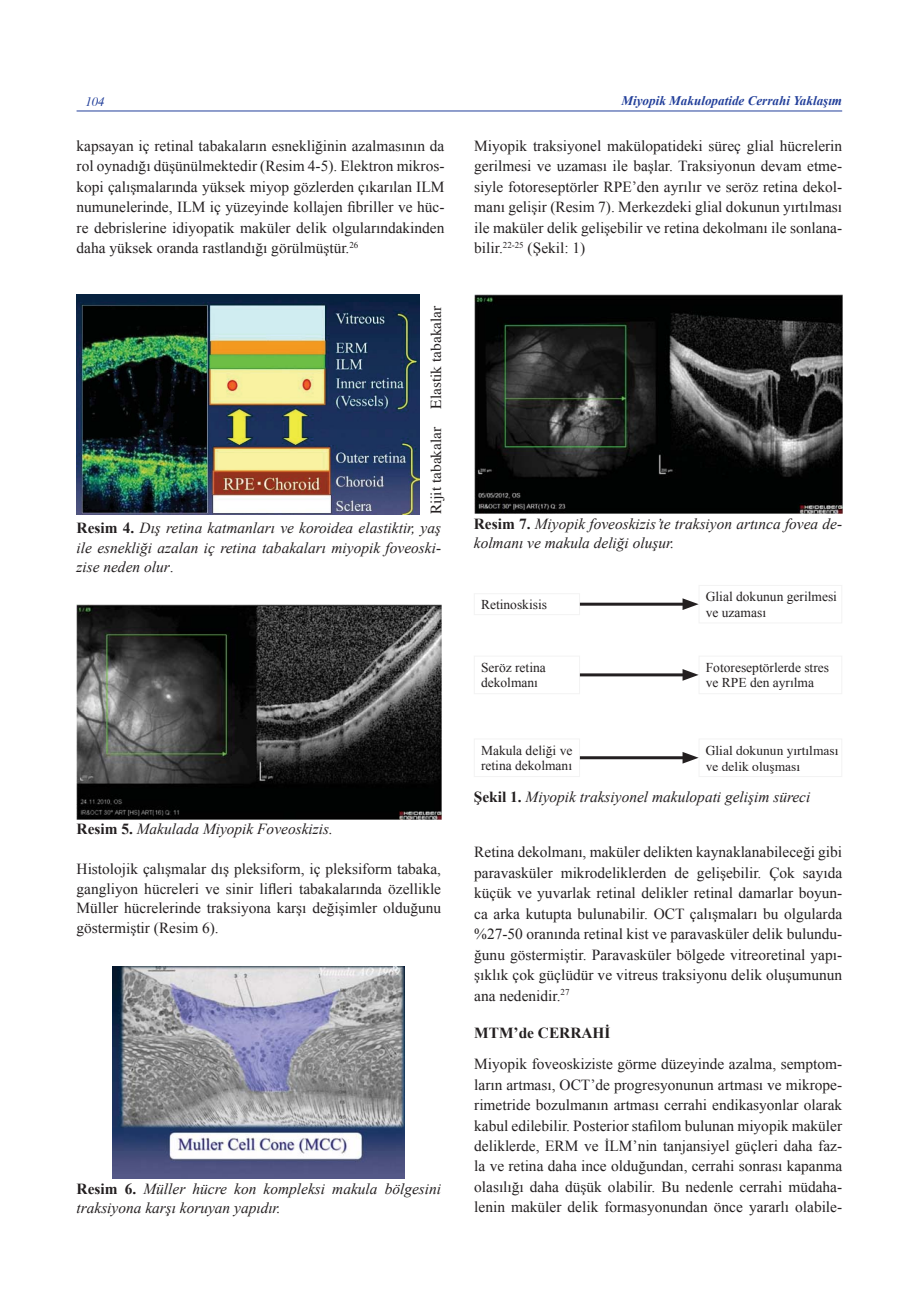
<style>
.page{position:relative;width:906px;height:1289px;background:#fff}
.page>*{position:absolute;margin:0;border:0;box-sizing:border-box;transform-origin:0 0}
.t1{font:15.3px/20.4px "Times New Roman";color:#231f20;text-align:justify}
.t2{font:italic 15.3px/19.5px "Times New Roman";color:#231f20}
.t3{font:15.3px "Times";color:#231f20}
.t4{font:700 15.3px "Times New Roman";color:#231f20}
.t5{font:13.5px/15.6px "Times New Roman";color:#231f20}
.t6{font:13.5px/15.6px "Times";color:#231f20}
.t7{font:italic 700 13.2px "Times New Roman";color:#223f9a}
.t8{font:italic 12.75px "Times";color:#223f9a}
.s1{font-weight:700;font-style:normal}
.s2{font-style:normal}
</style>
<div class="page">
<hr style="left:77px;top:111px;width:765px;height:1px;background:#223f9a">
<img style="left:77px;top:295px;width:342px;height:219px">
<img style="left:77px;top:604px;width:364px;height:215px">
<img style="left:113px;top:966px;width:292px;height:212px">
<img style="left:474px;top:295px;width:368px;height:218px">
<div style="left:474px;top:593px;width:106px;height:22px;border:1px solid #f3f3f3"></div>
<div style="left:698px;top:585px;width:144px;height:38px;border:1px solid #f3f3f3"></div>
<div style="left:474px;top:738px;width:106px;height:39px;border:1px solid #f3f3f3"></div>
<div style="left:698px;top:738px;width:144px;height:39px;border:1px solid #f3f3f3"></div>
<hr style="left:580px;top:602px;width:108px;height:3px;background:#231f20">
<svg style="left:682px;top:598px;width:16px;height:12px"></svg>
<hr style="left:580px;top:673px;width:108px;height:3px;background:#231f20">
<svg style="left:682px;top:669px;width:16px;height:11px"></svg>
<hr style="left:580px;top:756px;width:108px;height:3px;background:#231f20">
<svg style="left:682px;top:752px;width:16px;height:11px"></svg>
<p class="t8" style="left:85px;top:97px;width:21px">104</p>
<p class="t7" style="left:621px;top:94px;width:222px">Miyopik Makulopatide Cerrahi Yaklaşım</p>
<p class="t1" style="left:77px;top:136px;width:369px">kapsayan iç retinal tabakaların esnekliğinin azalmasının da rol oynadığı düşünülmektedir (Resim 4-5). Elektron mikros&shy;kopi çalışmalarında yüksek miyop gözlerden çıkarılan ILM numunelerinde, ILM iç yüzeyinde kollajen fibriller ve hüc&shy;re debrislerine idiyopatik maküler delik olgularındakinden daha yüksek oranda rastlandığı görülmüştür.<sup>26</sup></p>
<p class="t3" style="left:430px;top:408px;width:104px;rotate:-90deg">Elastik tabakalar</p>
<p class="t3" style="left:430px;top:514px;width:89px;rotate:-90deg">Rijit tabakalar</p>
<p class="t2" style="left:77px;top:518px;width:366px;text-align:justify"><span class="s1">Resim 4.</span> Dış retina katmanları ve koroidea elastiktir, yaş ile esnekliği azalan iç retina tabakaları miyopik foveoski&shy;zise neden olur<span class="s2">.</span></p>
<p class="t2" style="left:77px;top:819px;width:258px"><span class="s1">Resim 5.</span> Makulada Miyopik Foveoskizis.</p>
<p class="t1" style="left:77px;top:859px;width:366px;line-height:19.5px">Histolojik çalışmalar dış pleksiform, iç pleksiform tabaka, gangliyon hücreleri ve sinir lifleri tabakalarında özellikle Müller hücrelerinde traksiyona karşı değişimler olduğunu göstermiştir (Resim 6).</p>
<p class="t2" style="left:77px;top:1178px;width:366px"><span class="s1">Resim 6.</span> Müller hücre kon kompleksi makula bölgesini traksiyona karşı koruyan yapıdır.</p>
<p class="t1" style="left:474px;top:136px;width:369px">Miyopik traksiyonel makülopatideki süreç glial hücrelerin gerilmesi ve uzaması ile başlar. Traksiyonun devam etme&shy;siyle fotoreseptörler RPE’den ayrılır ve seröz retina dekol&shy;manı gelişir (Resim 7). Merkezdeki glial dokunun yırtılması ile maküler delik gelişebilir ve retina dekolmanı ile sonlana&shy;bilir.<sup>22-25</sup> (Şekil: 1)</p>
<p class="t2" style="left:474px;top:513px;width:370px"><span class="s1">Resim 7.</span> Miyopik foveoskizis’te traksiyon artınca fovea de&shy;kolmanı ve makula deliği oluşur.</p>
<p class="t5" style="left:481px;top:596px;width:68px">Retinoskisis</p>
<p class="t5" style="left:706px;top:588px;width:133px">Glial dokunun gerilmesi ve uzaması</p>
<p class="t5" style="left:481px;top:659px;width:66px">Seröz retina dekolmanı</p>
<p class="t5" style="left:706px;top:659px;width:125px">Fotoreseptörlerde stres ve RPE den ayrılma</p>
<p class="t5" style="left:481px;top:742px;width:93px">Makula deliği ve retina dekolmanı</p>
<p class="t6" style="left:706px;top:744px;width:134px">Glial dokunun yırtılması ve delik oluşması</p>
<p class="t2" style="left:474px;top:787px;width:338px"><span class="s1">Şekil 1.</span> Miyopik traksiyonel makulopati gelişim süreci</p>
<p class="t1" style="left:474px;top:841px;width:369px">Retina dekolmanı, maküler delikten kaynaklanabileceği gibi paravasküler mikrodeliklerden de gelişebilir. Çok sayıda küçük ve yuvarlak retinal delikler retinal damarlar boyun&shy;ca arka kutupta bulunabilir. OCT çalışmaları bu olgularda %27-50 oranında retinal kist ve paravasküler delik bulundu&shy;ğunu göstermiştir. Paravasküler bölgede vitreoretinal yapı&shy;şıklık çok güçlüdür ve vitreus traksiyonu delik oluşumunun ana nedenidir.<sup>27</sup></p>
<p class="t4" style="left:474px;top:1024px;width:138px">MTM’de CERRAHİ</p>
<p class="t1" style="left:474px;top:1053px;width:369px">Miyopik foveoskiziste görme düzeyinde azalma, semptom&shy;ların artması, OCT’de progresyonunun artması ve mikrope&shy;rimetride bozulmanın artması cerrahi endikasyonlar olarak kabul edilebilir. Posterior stafilom bulunan miyopik maküler deliklerde, ERM ve İLM’nin tanjansiyel güçleri daha faz&shy;la ve retina daha ince olduğundan, cerrahi sonrası kapanma olasılığı daha düşük olabilir. Bu nedenle cerrahi müdaha&shy;lenin maküler delik formasyonundan önce yararlı olabile-</p>
</div>
